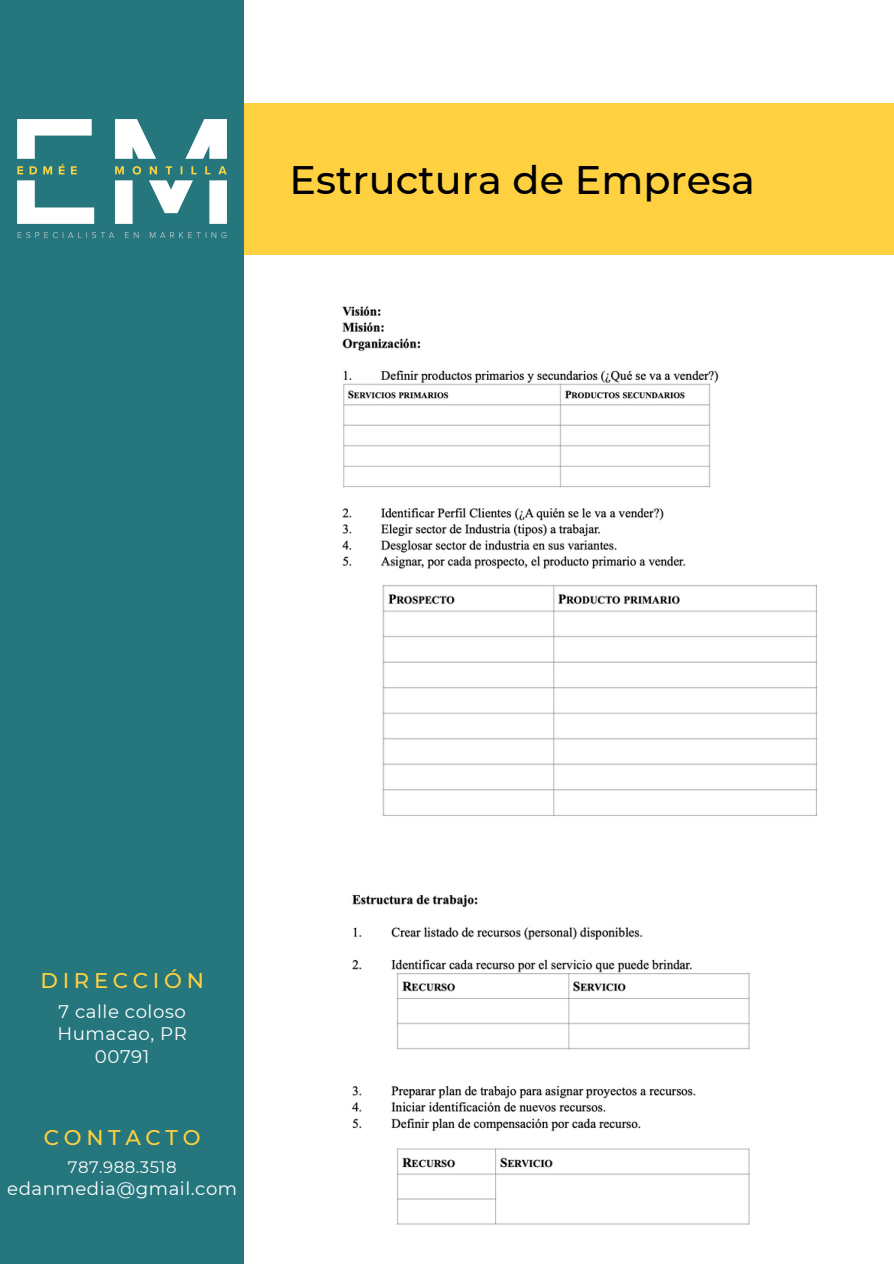
<style>
.page{position:relative;width:894px;height:1264px;background:#fff}
.page>*{position:absolute;margin:0;border:0;box-sizing:border-box;transform-origin:0 0}
.t1{font:500 39.75px "Montserrat";color:#000}
.t2{font:500 21.15px "Montserrat";letter-spacing:.22em;color:#ffd141}
.t3{font:18.15px "Montserrat";letter-spacing:.03em;color:#fff}
.t4{font:16.5px "Montserrat";letter-spacing:.03em;color:#fff}
</style>
<div class="page">
<div style="left:0;top:0;width:893px;height:1263px;background:#26767d"></div>
<div style="left:244px;top:0;width:649px;height:1263px;background:#fff"></div>
<div style="left:244px;top:104px;width:649px;height:150px;background:#ffd141"></div>
<img style="left:18px;top:120px;width:208px;height:118px">
<img style="left:342px;top:306px;width:377px;height:263px">
<img style="left:382px;top:585px;width:436px;height:231px">
<img style="left:352px;top:894px;width:398px;height:331px">
<p class="t1" style="left:289px;top:155px;width:466px">Estructura de Empresa</p>
<p class="t2" style="left:40px;top:967px;width:165px">DIRECCIÓN</p>
<p class="t3" style="left:59px;top:1000px;width:129px">7 calle coloso</p>
<p class="t3" style="left:57px;top:1022px;width:131px">Humacao, PR</p>
<p class="t3" style="left:95px;top:1045px;width:56px">00791</p>
<p class="t2" style="left:44px;top:1124px;width:158px">CONTACTO</p>
<p class="t4" style="left:68px;top:1156px;width:110px">787.988.3518</p>
<p class="t3" style="left:7px;top:1177px;width:231px">edanmedia@gmail.com</p>
</div>
